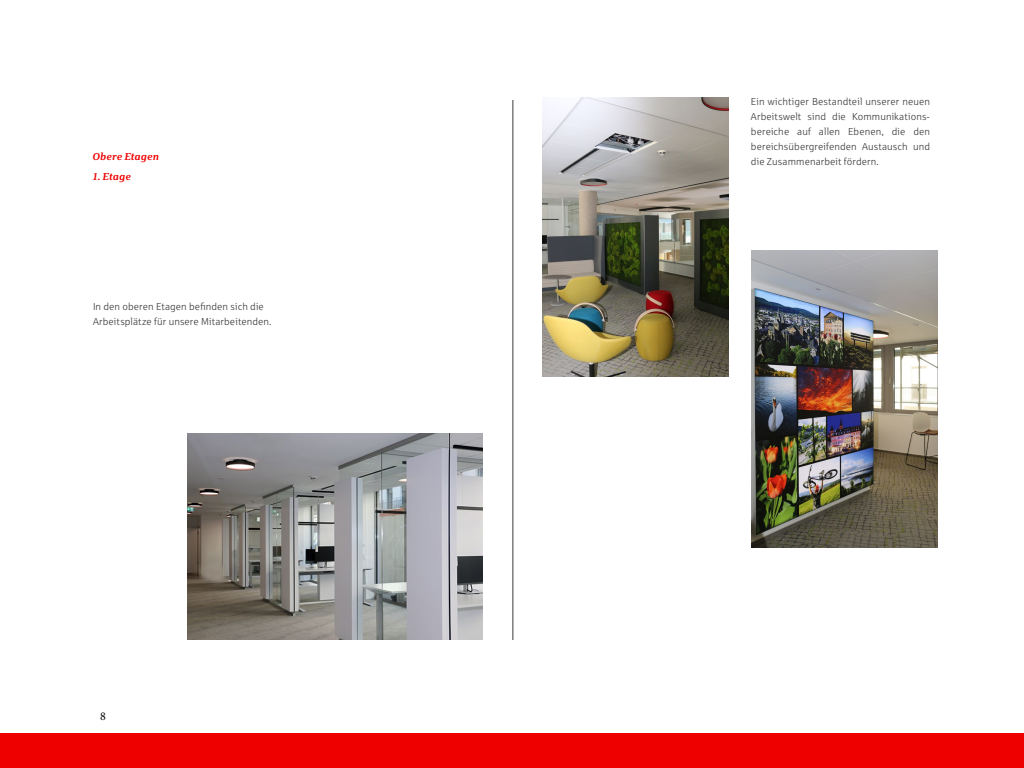
<style>
.page{position:relative;width:1024px;height:768px;background:#fff}
.page>*{position:absolute;margin:0;border:0;box-sizing:border-box;transform-origin:0 0}
.t1{font:12px "Minion Pro";color:#000}
.Body_Text___Left_Jus{font:10px/15px "Sparkasse Lt";letter-spacing:.01em;color:#3b3c3b;text-align:justify}
.Untertitel{font:italic 700 10px "Sparkasse Serif";letter-spacing:.01em;color:#e00}
</style>
<div class="page">
<img style="left:542px;top:97px;width:187px;height:280px">
<img style="left:187px;top:433px;width:296px;height:207px">
<div style="left:0;top:733px;width:1024px;height:35px;background:#e00"></div>
<hr style="left:513px;top:100px;width:1px;height:540px;background:#3b3c3b">
<img style="left:752px;top:250px;width:186px;height:297px">
<p class="Untertitel" style="left:92px;top:150px;width:68px">Obere Etagen</p>
<p class="Untertitel" style="left:92px;top:170px;width:40px">1. Etage</p>
<p class="Body_Text___Left_Jus" style="left:93px;top:299px;width:172px">In den oberen Etagen befinden sich die</p>
<p class="Body_Text___Left_Jus" style="left:93px;top:314px;width:180px">Arbeitsplätze für unsere Mitarbeitenden.</p>
<p class="t1" style="left:100px;top:708px;width:7px">8</p>
<p class="Body_Text___Left_Jus" style="left:751px;top:94px;width:181px">Ein wichtiger Bestandteil unserer neuen Arbeitswelt sind die Kommunikations&shy;bereiche auf allen Ebenen, die den bereichsübergreifenden Austausch und die Zusammenarbeit fördern.</p>
</div>
